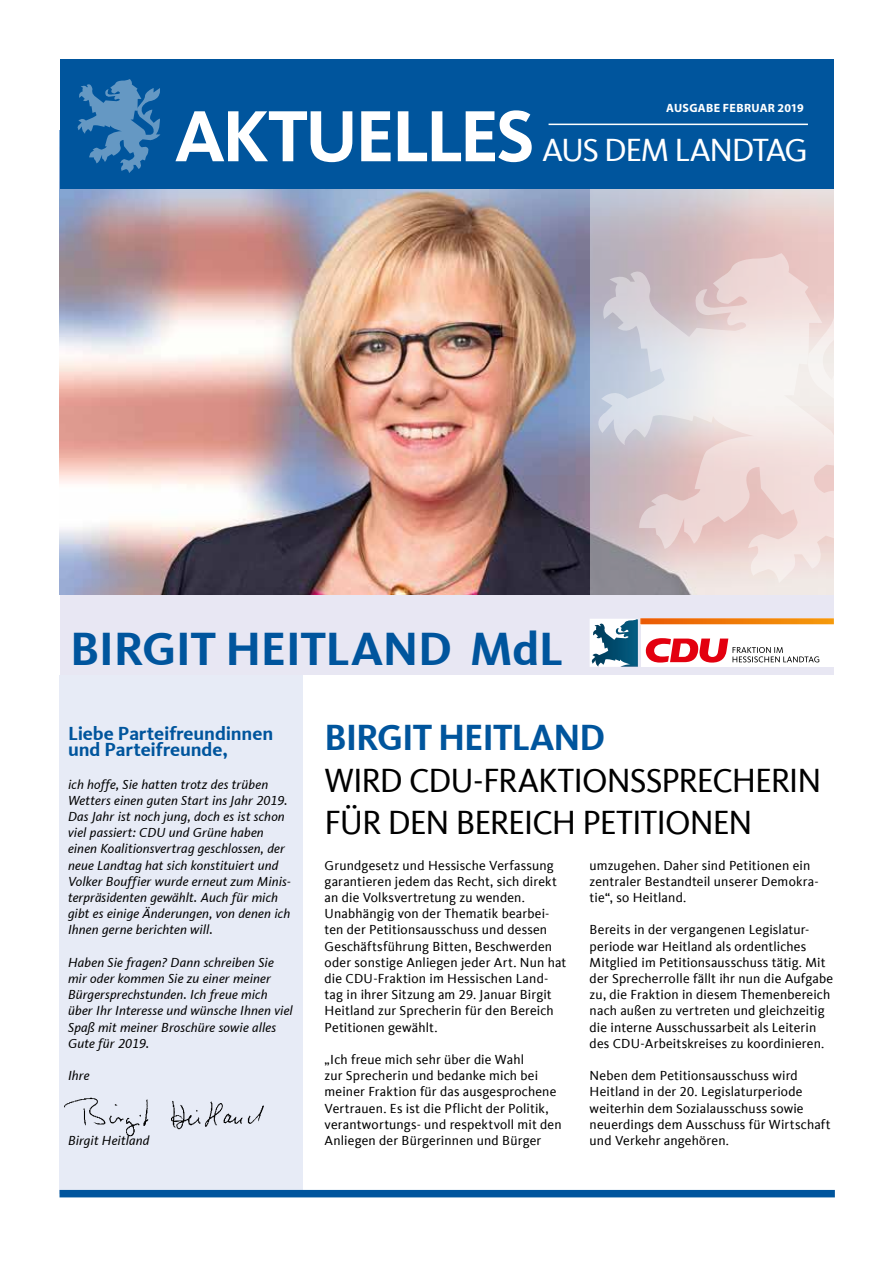
<style>
.page{position:relative;width:893px;height:1263px;background:#fff}
.page>*{position:absolute;margin:0;border:0;box-sizing:border-box;transform-origin:0 0}
.t1{font:700 75px "CDU Kievit Tab";letter-spacing:-.045em;color:#fff}
.t2{font:700 48px "CDU Kievit Tab";letter-spacing:-.01em;color:#00559d}
.t3{font:700 37.5px "CDU Kievit Tab";letter-spacing:-.03em;color:#00559d}
.t4{font:34.5px/42px "CDU Kievit Tab";letter-spacing:-.03em;color:#000}
.t5{font:33px "CDU Kievit Tab";letter-spacing:-.045em;color:#fff}
.t6{font:700 19.5px/16.2px "CDU Kievit Tab";letter-spacing:-.01em;color:#00559d}
.t7{font:13.5px/16.2px "CDU Kievit Tab";letter-spacing:.01em;color:#000}
.t8{font:italic 13.5px/16.2px "CDU Kievit Tab";letter-spacing:.01em;color:#000}
.t9{font:700 12px "Myriad Pro";letter-spacing:.025em;color:#fff}
</style>
<div class="page">
<div style="left:60px;top:675px;width:243px;height:519px;background:#e7ebf6"></div>
<div style="left:60px;top:60px;width:773px;height:615px;background:#e8e7f3"></div>
<img style="left:60px;top:189px;width:530px;height:405px">
<div style="left:60px;top:60px;width:773px;height:129px;background:#00559d"></div>
<svg style="left:77px;top:79px;width:83px;height:94px"></svg>
<hr style="left:549px;top:124px;width:259px;height:1px;background:#fff">
<div style="left:641px;top:624px;width:192px;height:43px;background:#fff"></div>
<img style="left:641px;top:619px;width:192px;height:5px">
<svg style="left:645px;top:638px;width:174px;height:25px"></svg>
<img style="left:590px;top:619px;width:48px;height:48px">
<svg style="left:590px;top:189px;width:243px;height:405px;background:#cec1c6"></svg>
<svg style="left:596px;top:253px;width:237px;height:330px"></svg>
<div style="left:60px;top:1190px;width:775px;height:7px;background:#00559d"></div>
<img style="left:64px;top:1097px;width:200px;height:40px">
<h1 class="t1" style="left:174px;top:92px;width:362px">AKTUELLES</h1>
<p class="t9" style="left:666px;top:100px;width:139px">AUSGABE FEBRUAR 2019</p>
<h3 class="t5" style="left:542px;top:132px;width:267px">AUS DEM LANDTAG</h3>
<h2 class="t2" style="left:70px;top:621px;width:495px">BIRGIT HEITLAND MdL</h2>
<h3 class="t6" style="left:68px;top:725px;width:207px">Liebe Parteifreundinnen und Parteifreunde,</h3>
<p class="t8" style="left:68px;top:776px;width:224px">ich hoffe, Sie hatten trotz des trüben Wetters einen guten Start ins Jahr 2019.<br>Das Jahr ist noch jung, doch es ist schon viel passiert: CDU und Grüne haben einen Koalitionsvertrag geschlossen, der neue Landtag hat sich konstituiert und Volker Bouffier wurde erneut zum Minis&shy;terpräsidenten gewählt. Auch für mich gibt es einige Änderungen, von denen ich Ihnen gerne berichten will.</p>
<p class="t8" style="left:68px;top:954px;width:226px">Haben Sie fragen? Dann schreiben Sie mir oder kommen Sie zu einer meiner Bürgersprechstunden. Ich freue mich über Ihr Interesse und wünsche Ihnen viel Spaß mit meiner Broschüre sowie alles Gute für 2019.</p>
<p class="t8" style="left:68px;top:1068px;width:23px">Ihre</p>
<p class="t8" style="left:68px;top:1132px;width:83px">Birgit Heitland</p>
<h3 class="t3" style="left:325px;top:715px;width:282px">BIRGIT HEITLAND</h3>
<h3 class="t4" style="left:325px;top:760px;width:498px">WIRD CDU-FRAKTIONSSPRECHERIN<br>FÜR DEN BEREICH PETITIONEN</h3>
<p class="t7" style="left:325px;top:857px;width:243px">Grundgesetz und Hessische Verfassung garantieren jedem das Recht, sich direkt an die Volksvertretung zu wenden.<br>Unabhängig von der Thematik bearbei&shy;ten der Petitionsausschuss und dessen Geschäftsführung Bitten, Beschwerden oder sonstige Anliegen jeder Art. Nun hat die CDU-Fraktion im Hessischen Land&shy;tag in ihrer Sitzung am 29. Januar Birgit Heitland zur Sprecherin für den Bereich Petitionen gewählt.</p>
<p class="t7" style="left:325px;top:1051px;width:239px">„Ich freue mich sehr über die Wahl<br>zur Sprecherin und bedanke mich bei meiner Fraktion für das ausgesprochene Vertrauen. Es ist die Pflicht der Politik, verantwortungs- und respektvoll mit den Anliegen der Bürgerinnen und Bürger</p>
<p class="t7" style="left:590px;top:857px;width:230px">umzugehen. Daher sind Petitionen ein zentraler Bestandteil unserer Demokra&shy;tie“, so Heitland.</p>
<p class="t7" style="left:590px;top:922px;width:245px">Bereits in der vergangenen Legislatur&shy;periode war Heitland als ordentliches Mitglied im Petitionsausschuss tätig. Mit der Sprecherrolle fällt ihr nun die Aufgabe zu, die Fraktion in diesem Themenbereich nach außen zu vertreten und gleichzeitig die interne Ausschussarbeit als Leiterin des CDU-Arbeitskreises zu koordinieren.</p>
<p class="t7" style="left:590px;top:1068px;width:243px">Neben dem Petitionsausschuss wird Heitland in der 20. Legislaturperiode weiterhin dem Sozialausschuss sowie neuerdings dem Ausschuss für Wirtschaft und Verkehr angehören.</p>
</div>
